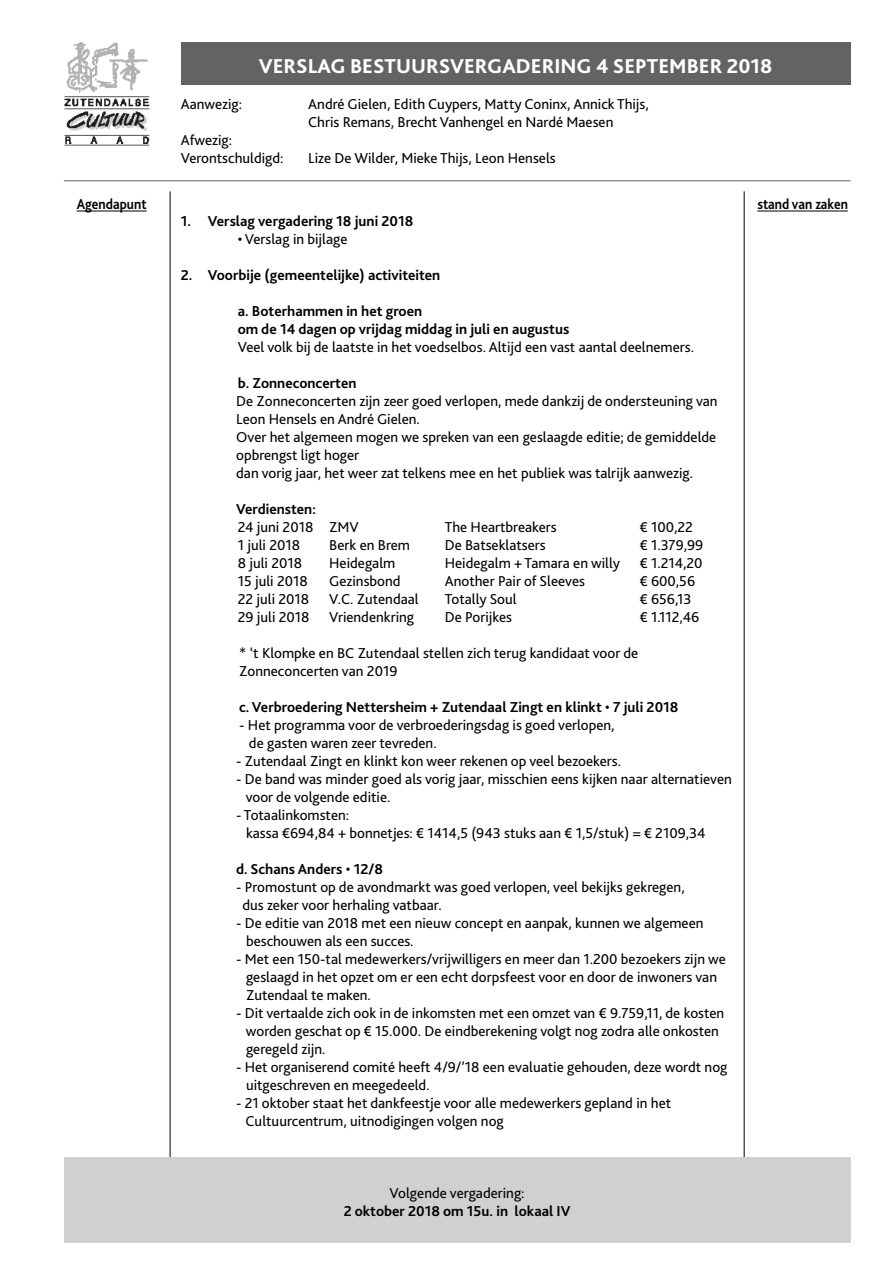
<style>
.page{position:relative;width:893px;height:1263px;background:#fff}
.page>*{position:absolute;margin:0;border:0;box-sizing:border-box;transform-origin:0 0}
.t1{font:800 21px "Bliss 2";color:#fff}
.t2{font:15px/18px "Bliss 2";color:#000}
.t3{font:700 15px/18px "Bliss 2";color:#000}
.t4{font:700 15px "Bliss 2";color:#000;scale:.9 1}
.s1{font-weight:400}
</style>
<div class="page">
<div style="left:181px;top:43px;width:669px;height:42px;background:#646363"></div>
<hr style="left:64px;top:180px;width:786px;height:1px;background:#000">
<img style="left:64px;top:43px;width:86px;height:103px">
<hr style="left:744px;top:191px;width:1px;height:1029px;background:#000">
<hr style="left:170px;top:191px;width:1px;height:1029px;background:#000">
<hr style="left:757px;top:211px;width:91px;height:1px;background:#000">
<hr style="left:77px;top:211px;width:70px;height:1px;background:#000">
<div style="left:64px;top:1157px;width:786px;height:85px;background:#d0d0d0"></div>
<h1 class="t1" style="left:259px;top:53px;width:515px">VERSLAG BESTUURSVERGADERING 4 SEPTEMBER 2018</h1>
<p class="t2" style="left:181px;top:95px;width:63px">Aanwezig:</p>
<p class="t2" style="left:308px;top:95px;width:342px">André Gielen, Edith Cuypers, Matty Coninx, Annick Thijs,<br>Chris Remans, Brecht Vanhengel en Nardé Maesen</p>
<p class="t2" style="left:181px;top:131px;width:104px">Afwezig:<br>Verontschuldigd:</p>
<p class="t2" style="left:308px;top:149px;width:249px">Lize De Wilder, Mieke Thijs, Leon Hensels</p>
<p class="t4" style="left:77px;top:194px;width:79px">Agendapunt</p>
<p class="t4" style="left:757px;top:194px;width:102px">stand van zaken</p>
<p class="t3" style="left:181px;top:212px;width:234px">1. Verslag vergadering 18 juni 2018</p>
<p class="t2" style="left:238px;top:230px;width:111px">• Verslag in bijlage</p>
<p class="t3" style="left:181px;top:266px;width:261px">2. Voorbije (gemeentelijke) activiteiten</p>
<p class="t3" style="left:238px;top:302px;width:333px">a. Boterhammen in het groen<br>om de 14 dagen op vrijdag middag in juli en augustus</p>
<p class="t2" style="left:238px;top:338px;width:458px">Veel volk bij de laatste in het voedselbos. Altijd een vast aantal deelnemers.</p>
<p class="t3" style="left:238px;top:374px;width:120px">b. Zonneconcerten</p>
<p class="t2" style="left:236px;top:392px;width:483px">De Zonneconcerten zijn zeer goed verlopen, mede dankzij de ondersteuning van Leon Hensels en André Gielen.<br>Over het algemeen mogen we spreken van een geslaagde editie; de gemiddelde opbrengst ligt hoger<br>dan vorig jaar, het weer zat telkens mee en het publiek was talrijk aanwezig.</p>
<p class="t3" style="left:236px;top:500px;width:81px">Verdiensten:</p>
<p class="t2" style="left:238px;top:518px;width:123px">24 juni 2018 ZMV</p>
<p class="t2" style="left:445px;top:518px;width:114px">The Heartbreakers</p>
<p class="t2" style="left:640px;top:518px;width:55px">€ 100,22</p>
<p class="t2" style="left:238px;top:536px;width:64px">1 juli 2018</p>
<p class="t2" style="left:329px;top:536px;width:82px">Berk en Brem</p>
<p class="t2" style="left:445px;top:536px;width:103px">De Batseklatsers</p>
<p class="t2" style="left:640px;top:536px;width:65px">€ 1.379,99</p>
<p class="t2" style="left:238px;top:554px;width:66px">8 juli 2018</p>
<p class="t2" style="left:329px;top:554px;width:68px">Heidegalm</p>
<p class="t2" style="left:445px;top:554px;width:177px">Heidegalm + Tamara en willy</p>
<p class="t2" style="left:640px;top:554px;width:64px">€ 1.214,20</p>
<p class="t2" style="left:238px;top:572px;width:72px">15 juli 2018</p>
<p class="t2" style="left:329px;top:572px;width:73px">Gezinsbond</p>
<p class="t2" style="left:445px;top:572px;width:142px">Another Pair of Sleeves</p>
<p class="t2" style="left:640px;top:572px;width:57px">€ 600,56</p>
<p class="t2" style="left:238px;top:590px;width:73px">22 juli 2018</p>
<p class="t2" style="left:329px;top:590px;width:91px">V.C. Zutendaal</p>
<p class="t2" style="left:445px;top:590px;width:73px">Totally Soul</p>
<p class="t2" style="left:640px;top:590px;width:53px">€ 656,13</p>
<p class="t2" style="left:238px;top:608px;width:73px">29 juli 2018</p>
<p class="t2" style="left:329px;top:608px;width:86px">Vriendenkring</p>
<p class="t2" style="left:445px;top:608px;width:69px">De Porijkes</p>
<p class="t2" style="left:640px;top:608px;width:61px">€ 1.112,46</p>
<p class="t2" style="left:239px;top:644px;width:401px">* ‘t Klompke en BC Zutendaal stellen zich terug kandidaat voor de<br>Zonneconcerten van 2019</p>
<p class="t3" style="left:239px;top:698px;width:441px">c. Verbroedering Nettersheim + Zutendaal Zingt en klinkt <span class="s1">•</span> 7 juli 2018</p>
<p class="t2" style="left:249px;top:716px;width:367px;text-indent:-10px">- Het programma voor de verbroederingsdag is goed verlopen, de gasten waren zeer tevreden.</p>
<p class="t2" style="left:236px;top:752px;width:387px">- Zutendaal Zingt en klinkt kon weer rekenen op veel bezoekers.</p>
<p class="t2" style="left:246px;top:770px;width:488px;text-indent:-10px">- De band was minder goed als vorig jaar, misschien eens kijken naar alternatieven voor de volgende editie.</p>
<p class="t2" style="left:246px;top:806px;width:461px;text-indent:-10px">- Totaalinkomsten:<br>kassa €694,84 + bonnetjes: € 1414,5 (943 stuks aan € 1,5/stuk) = € 2109,34</p>
<p class="t3" style="left:236px;top:860px;width:149px">d. Schans Anders <span class="s1">•</span> 12/8</p>
<p class="t2" style="left:242px;top:878px;width:444px;text-indent:-6px">- Promostunt op de avondmarkt was goed verlopen, veel bekijks gekregen, dus zeker voor herhaling vatbaar.</p>
<p class="t2" style="left:246px;top:914px;width:459px;text-indent:-10px">- De editie van 2018 met een nieuw concept en aanpak, kunnen we algemeen beschouwen als een succes.</p>
<p class="t2" style="left:246px;top:950px;width:481px;text-indent:-10px">- Met een 150-tal medewerkers/vrijwilligers en meer dan 1.200 bezoekers zijn we geslaagd in het opzet om er een echt dorpsfeest voor en door de inwoners van<br>Zutendaal te maken.</p>
<p class="t2" style="left:246px;top:1004px;width:480px;text-indent:-10px">- Dit vertaalde zich ook in de inkomsten met een omzet van € 9.759,11, de kosten worden geschat op € 15.000. De eindberekening volgt nog zodra alle onkosten geregeld zijn.</p>
<p class="t2" style="left:246px;top:1058px;width:483px;text-indent:-10px">- Het organiserend comité heeft 4/9/’18 een evaluatie gehouden, deze wordt nog uitgeschreven en meegedeeld.</p>
<p class="t2" style="left:246px;top:1094px;width:427px;text-indent:-10px">- 21 oktober staat het dankfeestje voor alle medewerkers gepland in het<br>Cultuurcentrum, uitnodigingen volgen nog</p>
<p class="t2" style="left:390px;top:1183px;width:137px">Volgende vergadering:</p>
<p class="t3" style="left:344px;top:1201px;width:228px">2 oktober 2018 om 15u. in lokaal IV</p>
</div>
